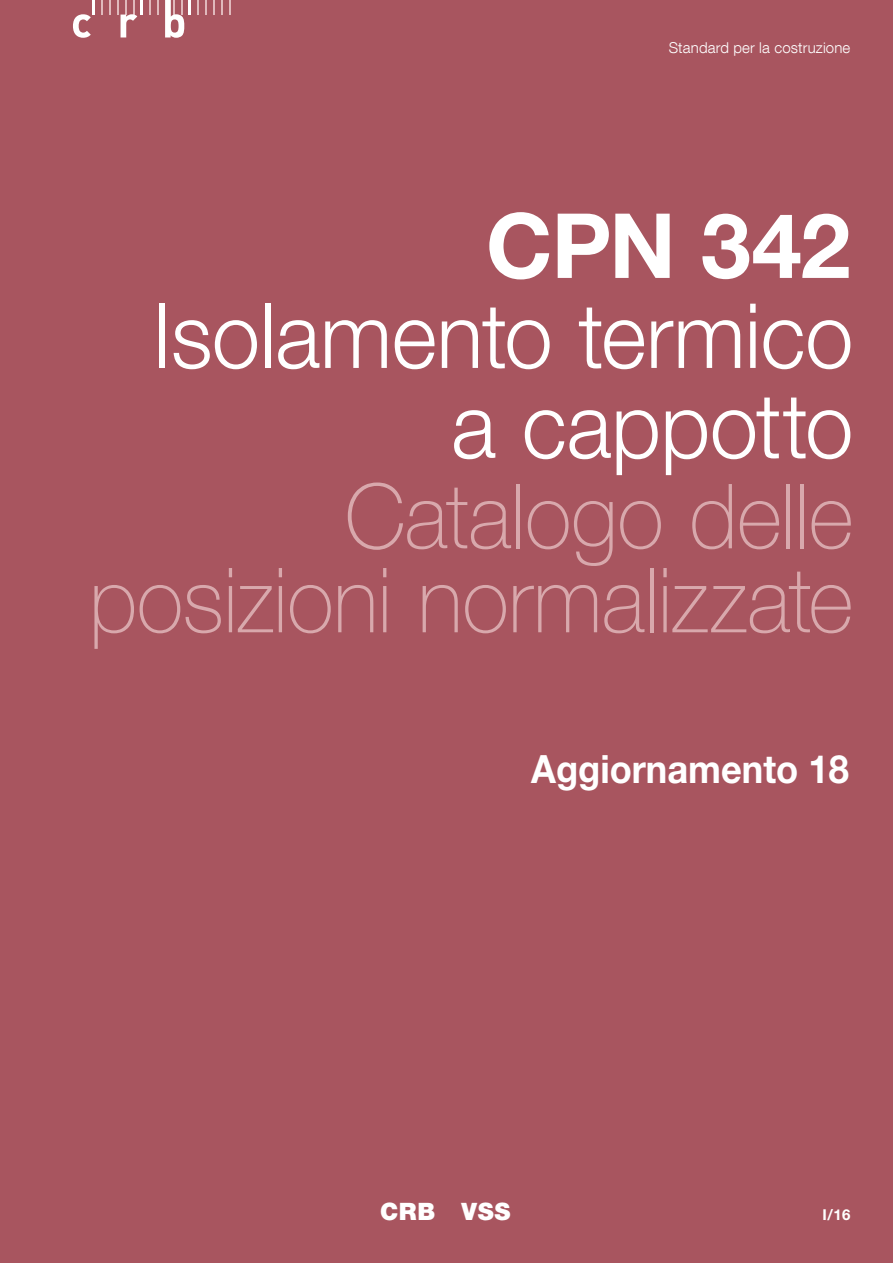
<style>
.page{position:relative;width:893px;height:1263px;background:#a8555f}
.page>*{position:absolute;margin:0;border:0;box-sizing:border-box;transform-origin:0 0}
.t1{font:100 90px/84px "Helvetica Neue LT Com";letter-spacing:-.005em;color:#d8a8ac;text-align:right;scale:.96 1}
.t2{font:300 90px/90px "Helvetica Neue LT Com";letter-spacing:-.005em;color:#fff;text-align:right;scale:.96 1}
.t3{font:700 90px "Helvetica Neue LT Com";letter-spacing:-.015em;color:#fff}
.t4{font:700 39px "Helvetica Neue LT Pro";color:#fff;scale:.93 1}
.t5{font:900 24px "Helvetica Neue";letter-spacing:.025em;color:#fff}
.t6{font:300 15px "Helvetica Neue LT Com";letter-spacing:.01em;color:#fff}
.t7{font:700 15px "Helvetica Neue";color:#fff}
</style>
<div class="page">
<hr style="left:92px;top:0;width:3px;height:15px;background:#fff">
<svg style="left:101px;top:0;width:1px;height:15px"></svg>
<svg style="left:109px;top:0;width:1px;height:15px"></svg>
<svg style="left:149px;top:0;width:1px;height:15px"></svg>
<svg style="left:157px;top:0;width:1px;height:15px"></svg>
<svg style="left:197px;top:0;width:1px;height:15px"></svg>
<svg style="left:205px;top:0;width:1px;height:15px"></svg>
<svg style="left:213px;top:0;width:1px;height:15px"></svg>
<svg style="left:221px;top:0;width:1px;height:15px"></svg>
<svg style="left:229px;top:0;width:1px;height:15px"></svg>
<svg style="left:73px;top:14px;width:18px;height:24px"></svg>
<svg style="left:117px;top:0;width:26px;height:37px"></svg>
<svg style="left:165px;top:0;width:26px;height:38px"></svg>
<p class="t6" style="left:669px;top:39px;width:183px">Standard per la costruzione</p>
<p class="t3" style="left:486px;top:189px;width:366px">CPN 342</p>
<p class="t2" style="left:152px;top:289px;width:732px">Isolamento termico a cappotto</p>
<p class="t1" style="left:89px;top:473px;width:798px">Catalogo delle posizioni normalizzate</p>
<p class="t4" style="left:531px;top:745px;width:343px">Aggiornamento 18</p>
<p class="t5" style="left:380px;top:1197px;width:132px">CRB VSS</p>
<p class="t7" style="left:823px;top:1206px;width:29px">I/16</p>
</div>
